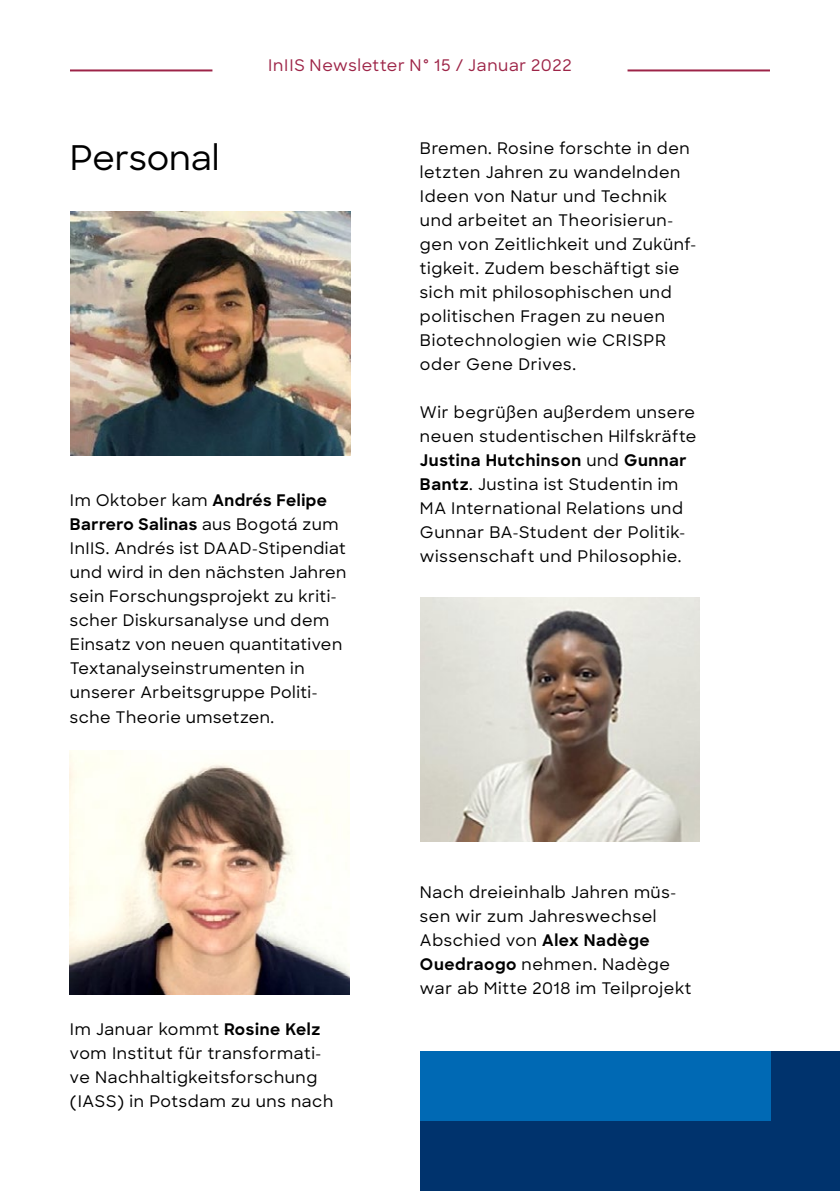
<style>
.page{position:relative;width:840px;height:1191px;background:#fff}
.page>*{position:absolute;margin:0;border:0;box-sizing:border-box;transform-origin:0 0}
.t1{font:500 34px "Sharp Sans";color:#000}
.t2{font:500 16px/24px "Sharp Sans";letter-spacing:.04em;color:#000}
.Fließtext{font:500 16px "Sharp Sans";letter-spacing:.045em;color:#9d2447}
.s1{font-weight:700}
</style>
<div class="page">
<img style="left:71px;top:212px;width:279px;height:244px">
<img style="left:70px;top:750px;width:280px;height:244px">
<img style="left:420px;top:597px;width:279px;height:244px">
<div style="left:420px;top:1051px;width:419px;height:140px;background:#00336d"></div>
<div style="left:420px;top:1051px;width:350px;height:70px;background:#0069b4"></div>
<hr style="left:70px;top:69px;width:142px;height:2px;background:#9d2447">
<hr style="left:627px;top:69px;width:142px;height:2px;background:#9d2447">
<p class="Fließtext" style="left:268px;top:54px;width:305px">InIIS Newsletter N° 15 / Januar 2022</p>
<p class="t1" style="left:70px;top:133px;width:151px">Personal</p>
<p class="t2" style="left:70px;top:488px;width:278px">Im Oktober kam <span class="s1">Andrés Felipe<br>Barrero Salinas</span> aus Bogotá zum<br>InIIS. Andrés ist DAAD-Stipendiat und wird in den nächsten Jahren sein Forschungsprojekt zu kriti&shy;scher Diskursanalyse und dem<br>Einsatz von neuen quantitativen<br>Textanalyseinstrumenten in unserer Arbeitsgruppe Politi&shy;sche Theorie umsetzen.</p>
<p class="t2" style="left:70px;top:1016px;width:265px">Im Januar kommt <span class="s1">Rosine Kelz </span>vom Institut für transformati&shy;ve Nachhaltigkeitsforschung (IASS) in Potsdam zu uns nach</p>
<p class="t2" style="left:420px;top:135px;width:277px">Bremen. Rosine forschte in den letzten Jahren zu wandelnden<br>Ideen von Natur und Technik und arbeitet an Theorisierun&shy;gen von Zeitlichkeit und Zukünf&shy;tigkeit. Zudem beschäftigt sie sich mit philosophischen und politischen Fragen zu neuen<br>Biotechnologien wie CRISPR oder Gene Drives.</p>
<p class="t2" style="left:420px;top:399px;width:278px">Wir begrüßen außerdem unsere neuen studentischen Hilfskräfte<br><span class="s1">Justina Hutchinson</span> und <span class="s1">Gunnar<br>Bantz</span>. Justina ist Studentin im<br>MA International Relations und<br>Gunnar BA-Student der Politik&shy;wissenschaft und Philosophie.</p>
<p class="t2" style="left:420px;top:879px;width:273px">Nach dreieinhalb Jahren müs&shy;sen wir zum Jahreswechsel<br>Abschied von <span class="s1">Alex Nadège<br>Ouedraogo</span> nehmen. Nadège war ab Mitte 2018 im Teilprojekt</p>
</div>
